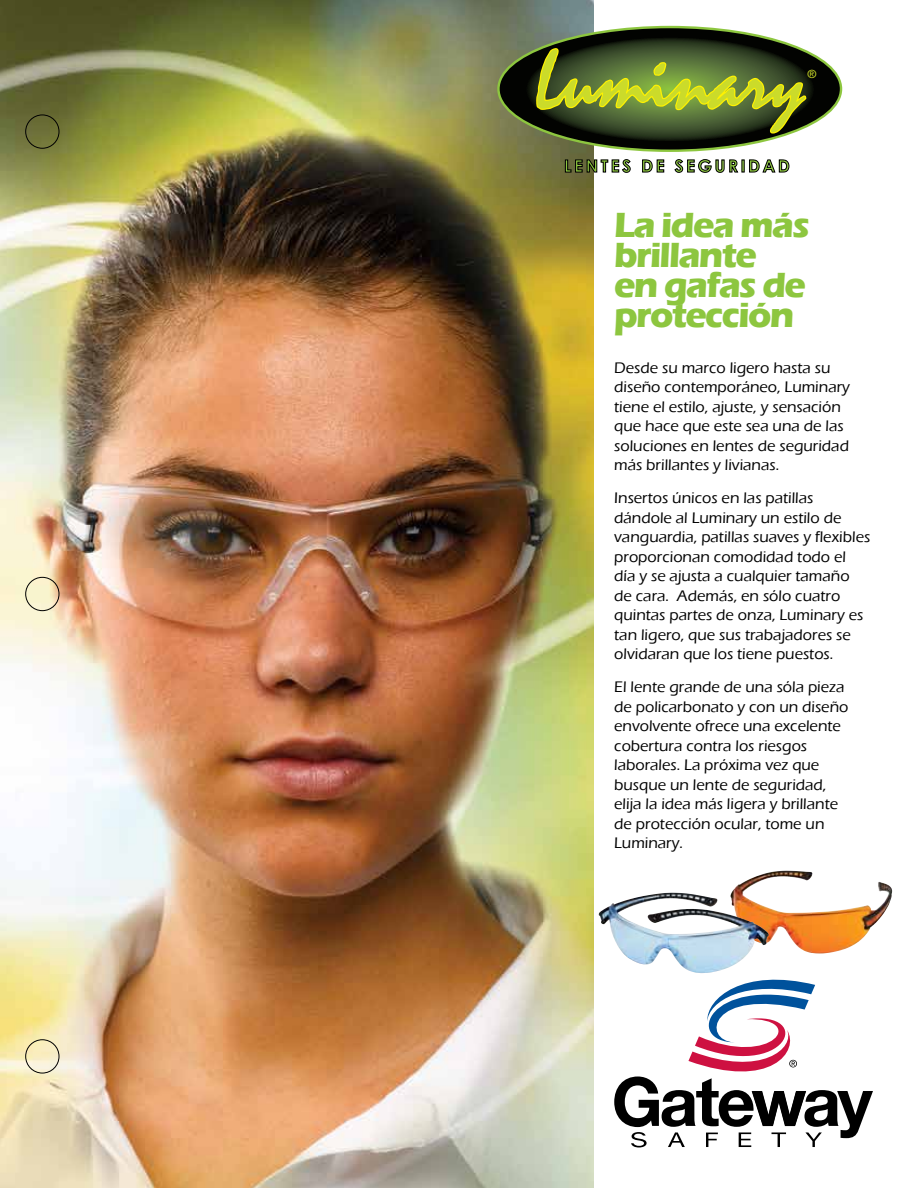
<style>
.page{position:relative;width:918px;height:1188px;background:#fff}
.page>*{position:absolute;margin:0;border:0;box-sizing:border-box;transform-origin:0 0}
.t1{font:700 36px/30px "Eras ITC";letter-spacing:-.045em;color:#8dc63f}
.t2{font:700 16.95px "Century Gothic";letter-spacing:.16em;color:#8dc63f}
.t3{font:500 15.75px/19.5px "Eras ITC";color:#000}
.t4{font:11.4px "Helvetica";color:#cbdb2a}
</style>
<div class="page">
<img style="left:731px;top:871px;width:139px;height:83px">
<svg style="left:614px;top:980px;width:259px;height:167px"></svg>
<img style="left:599px;top:894px;width:170px;height:79px">
<img style="left:0;top:0;width:594px;height:1188px">
<svg style="left:498px;top:27px;width:343px;height:124px;background:#63703c"></svg>
<svg style="left:565px;top:159px;width:65px;height:14px"></svg>
<svg style="left:642px;top:160px;width:22px;height:12px"></svg>
<svg style="left:675px;top:159px;width:114px;height:14px"></svg>
<div style="left:26px;top:577px;width:33px;height:34px;border:1px solid #000;border-radius:50%"></div>
<div style="left:26px;top:1040px;width:33px;height:33px;border:1px solid #000;border-radius:50%"></div>
<div style="left:26px;top:115px;width:33px;height:33px;border:1px solid #000;border-radius:50%"></div>
<p class="t4" style="left:808px;top:67px;width:10px">®</p>
<p class="t2" style="left:564px;top:153px;width:227px">LENTES DE SEGURIDAD</p>
<h1 class="t1" style="left:614px;top:210px;width:197px">La idea más brillante en gafas de protección</h1>
<p class="t3" style="left:614px;top:358px;width:237px">Desde su marco ligero hasta su diseño contemporáneo, Luminary tiene el estilo, ajuste, y sensación que hace que este sea una de las soluciones en lentes de seguridad más brillantes y livianas.</p>
<p class="t3" style="left:614px;top:489px;width:258px">Insertos únicos en las patillas dándole al Luminary un estilo de vanguardia, patillas suaves y flexibles proporcionan comodidad todo el día y se ajusta a cualquier tamaño de cara. Además, en sólo cuatro quintas partes de onza, Luminary es tan ligero, que sus trabajadores se olvidaran que los tiene puestos.</p>
<p class="t3" style="left:614px;top:678px;width:236px">El lente grande de una sóla pieza de policarbonato y con un diseño envolvente ofrece una excelente cobertura contra los riesgos laborales. La próxima vez que busque un lente de seguridad, elija la idea más ligera y brillante de protección ocular, tome un<br>Luminary.</p>
</div>
